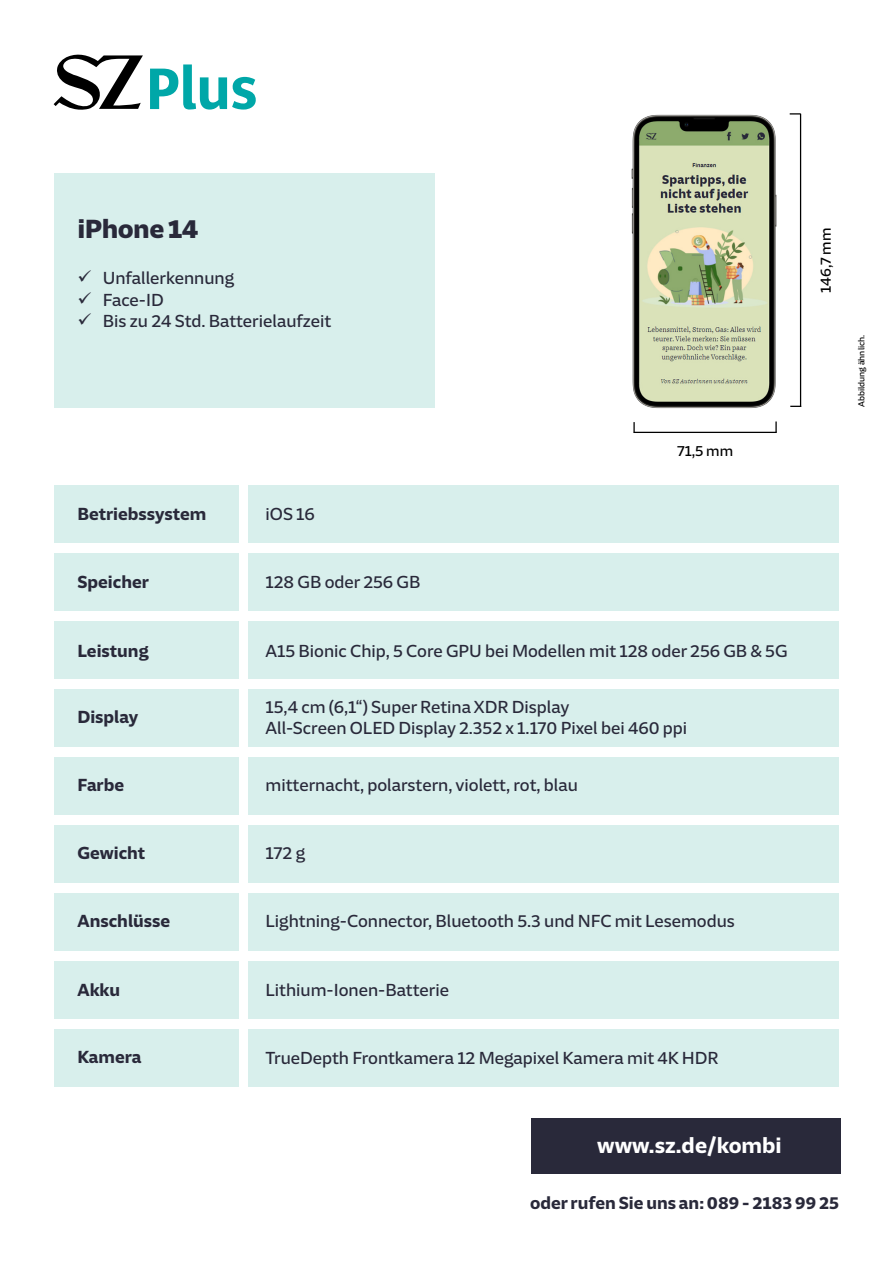
<style>
.page{position:relative;width:893px;height:1263px;background:#fff}
.page>*{position:absolute;margin:0;border:0;box-sizing:border-box;transform-origin:0 0}
.t1{font:900 27px "SZ Sans Digital";letter-spacing:-.02em;color:#29293a}
.t2{font:700 22.5px "SZ Sans Digital";color:#fff}
.t3{font:18px/21px "SZ Sans Digital";color:#29293a}
.t4{font:700 18px "SZ Sans Digital";color:#29293a}
.t5{font:15.3px "SZ Sans Digital";color:#000}
.t6{font:9px "SZ Sans Digital";color:#000}
</style>
<div class="page">
<div style="left:54px;top:173px;width:381px;height:234px;background:#d8efec"></div>
<div style="left:54px;top:486px;width:185px;height:57px;background:#d8efec"></div>
<div style="left:54px;top:554px;width:185px;height:57px;background:#d8efec"></div>
<div style="left:54px;top:622px;width:185px;height:57px;background:#d8efec"></div>
<div style="left:54px;top:689px;width:185px;height:58px;background:#d8efec"></div>
<div style="left:54px;top:757px;width:185px;height:58px;background:#d8efec"></div>
<div style="left:54px;top:825px;width:185px;height:58px;background:#d8efec"></div>
<div style="left:54px;top:893px;width:185px;height:58px;background:#d8efec"></div>
<div style="left:54px;top:961px;width:185px;height:58px;background:#d8efec"></div>
<div style="left:54px;top:1029px;width:185px;height:58px;background:#d8efec"></div>
<div style="left:249px;top:486px;width:590px;height:57px;background:#d8efec"></div>
<div style="left:249px;top:554px;width:590px;height:57px;background:#d8efec"></div>
<div style="left:249px;top:622px;width:590px;height:57px;background:#d8efec"></div>
<div style="left:249px;top:689px;width:590px;height:58px;background:#d8efec"></div>
<div style="left:249px;top:757px;width:590px;height:58px;background:#d8efec"></div>
<div style="left:249px;top:825px;width:590px;height:58px;background:#d8efec"></div>
<div style="left:249px;top:893px;width:590px;height:58px;background:#d8efec"></div>
<div style="left:249px;top:961px;width:590px;height:58px;background:#d8efec"></div>
<div style="left:249px;top:1029px;width:590px;height:58px;background:#d8efec"></div>
<img style="left:631px;top:114px;width:146px;height:295px">
<hr style="left:800px;top:114px;width:1px;height:293px;background:#000">
<svg style="left:790px;top:113px;width:11px;height:2px"></svg>
<svg style="left:150px;top:64px;width:106px;height:46px"></svg>
<svg style="left:54px;top:55px;width:89px;height:55px"></svg>
<div style="left:532px;top:1118px;width:309px;height:55px;background:#29293a"></div>
<hr style="left:634px;top:432px;width:143px;height:1px;background:#000">
<svg style="left:633px;top:422px;width:2px;height:11px"></svg>
<svg style="left:775px;top:421px;width:2px;height:11px"></svg>
<h1 class="t1" style="left:77px;top:213px;width:123px">iPhone 14</h1>
<p class="t3" style="left:103px;top:268px;width:230px">Unfallerkennung<br>Face-ID<br>Bis zu 24 Std. Batterielaufzeit</p>
<p class="t4" style="left:77px;top:503px;width:130px">Betriebssystem</p>
<p class="t4" style="left:77px;top:571px;width:73px">Speicher</p>
<p class="t3" style="left:266px;top:503px;width:51px">iOS 16</p>
<p class="t3" style="left:266px;top:571px;width:156px">128 GB oder 256 GB</p>
<p class="t5" style="left:677px;top:442px;width:58px">71,5 mm</p>
<p class="t4" style="left:77px;top:640px;width:73px">Leistung</p>
<p class="t3" style="left:266px;top:640px;width:523px">A15 Bionic Chip, 5 Core GPU bei Modellen mit 128 oder 256 GB &amp; 5G</p>
<p class="t4" style="left:77px;top:707px;width:62px">Display</p>
<p class="t3" style="left:266px;top:696px;width:423px;line-height:21.6px">15,4 cm (6,1“) Super Retina XDR Display<br>All-Screen OLED Display 2.352 x 1.170 Pixel bei 460 ppi</p>
<p class="t4" style="left:77px;top:775px;width:48px">Farbe</p>
<p class="t3" style="left:266px;top:775px;width:314px">mitternacht, polarstern, violett, rot, blau</p>
<p class="t4" style="left:77px;top:843px;width:69px">Gewicht</p>
<p class="t3" style="left:266px;top:843px;width:41px">172 g</p>
<p class="t4" style="left:77px;top:911px;width:94px">Anschlüsse</p>
<p class="t3" style="left:266px;top:911px;width:471px">Lightning-Connector, Bluetooth 5.3 und NFC mit Lesemodus</p>
<p class="t4" style="left:77px;top:980px;width:44px">Akku</p>
<p class="t3" style="left:266px;top:980px;width:185px">Lithium-Ionen-Batterie</p>
<p class="t4" style="left:77px;top:1047px;width:66px">Kamera</p>
<p class="t3" style="left:266px;top:1048px;width:455px">TrueDepth Frontkamera 12 Megapixel Kamera mit 4K HDR</p>
<p class="t5" style="left:817px;top:293px;width:67px;rotate:-90deg">146,7 mm</p>
<p class="t6" style="left:856px;top:407px;width:74px;rotate:-90deg">Abbildung ähnlich.</p>
<p class="t2" style="left:597px;top:1132px;width:186px">www.sz.de/kombi</p>
<p class="t4" style="left:530px;top:1192px;width:310px">oder rufen Sie uns an: 089 - 2183 99 25</p>
</div>
